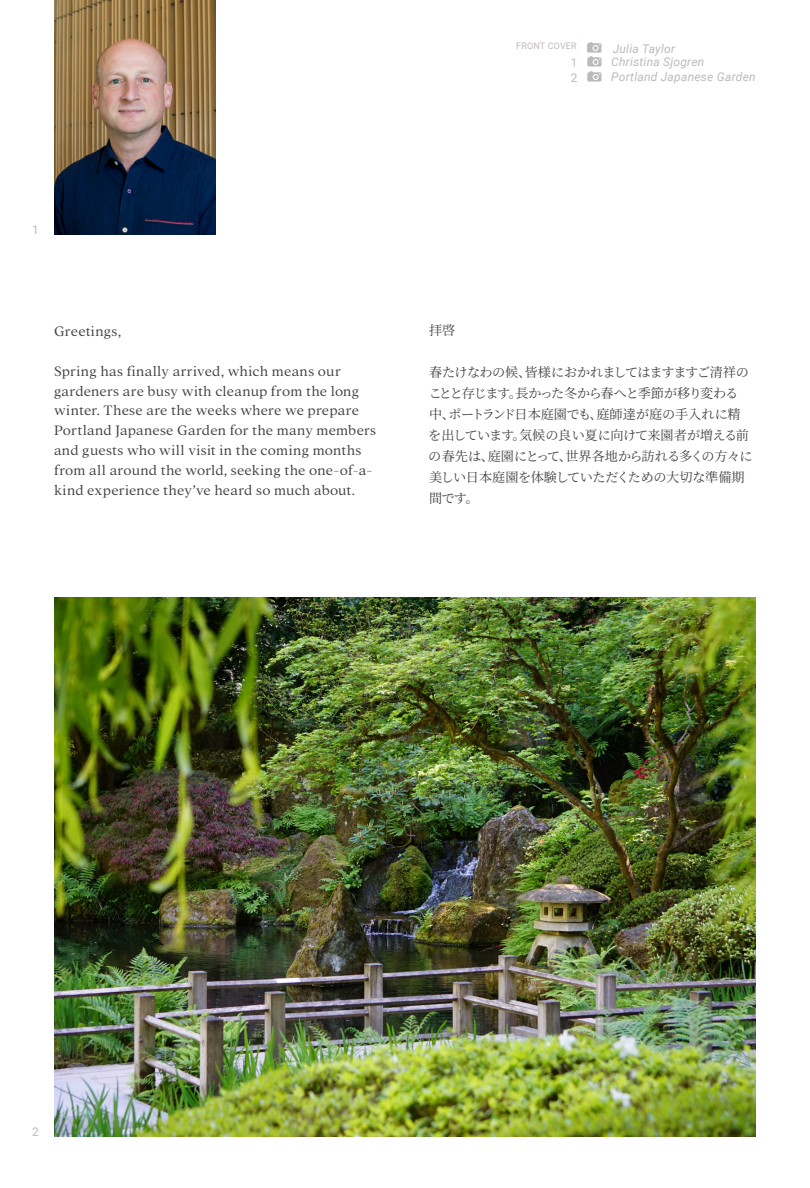
<style>
.page{position:relative;width:810px;height:1188px;background:#fff}
.page>*{position:absolute;margin:0;border:0;box-sizing:border-box;transform-origin:0 0}
.t1{font:300 15px/19.8px "Addington CF";letter-spacing:.01em;color:#424042}
.t2{font:13.2px/21px "Noto Serif CJ Kjp";letter-spacing:-.03em;color:#424042}
.t3{font:italic 12px "Roboto";letter-spacing:.02em;color:#bdb9b9}
.t4{font:12px "Roboto";color:#bdb9b9}
.t5{font:9px "Roboto";letter-spacing:.02em;color:#bdb9b9}
</style>
<div class="page">
<img style="left:54px;top:597px;width:702px;height:540px">
<img style="left:54px;top:0;width:162px;height:234px">
<svg style="left:587px;top:42px;width:15px;height:40px"></svg>
<p class="t5" style="left:516px;top:39px;width:62px">FRONT COVER</p>
<p class="t3" style="left:613px;top:40px;width:64px">Julia Taylor</p>
<p class="t4" style="left:571px;top:54px;width:8px">1</p>
<p class="t3" style="left:611px;top:53px;width:95px">Christina Sjogren</p>
<p class="t4" style="left:571px;top:69px;width:8px">2</p>
<p class="t3" style="left:611px;top:68px;width:146px">Portland Japanese Garden</p>
<p class="t4" style="left:32px;top:221px;width:8px">1</p>
<p class="t1" style="left:54px;top:322px;width:69px">Greetings,</p>
<p class="t1" style="left:54px;top:361px;width:324px">Spring has finally arrived, which means our gardeners are busy with cleanup from the long winter. These are the weeks where we prepare Portland Japanese Garden for the many members and guests who will visit in the coming months from all around the world, seeking the one-of-a&shy;kind experience they’ve heard so much about.</p>
<p class="t2" style="left:429px;top:320px;width:28px">拝啓</p>
<p class="t2" style="left:428px;top:362px;width:326px">春たけなわの候、皆様におかれましてはますますご清祥のことと存じます。長かった冬から春へと季節が移り変わる中、ポートランド日本庭園でも、庭師達が庭の手入れに精を出しています。気候の良い夏に向けて来園者が増える前の春先は、庭園にとって、世界各地から訪れる多くの方々に美しい日本庭園を体験していただくための大切な準備期間です。</p>
<p class="t4" style="left:32px;top:1124px;width:8px">2</p>
</div>
